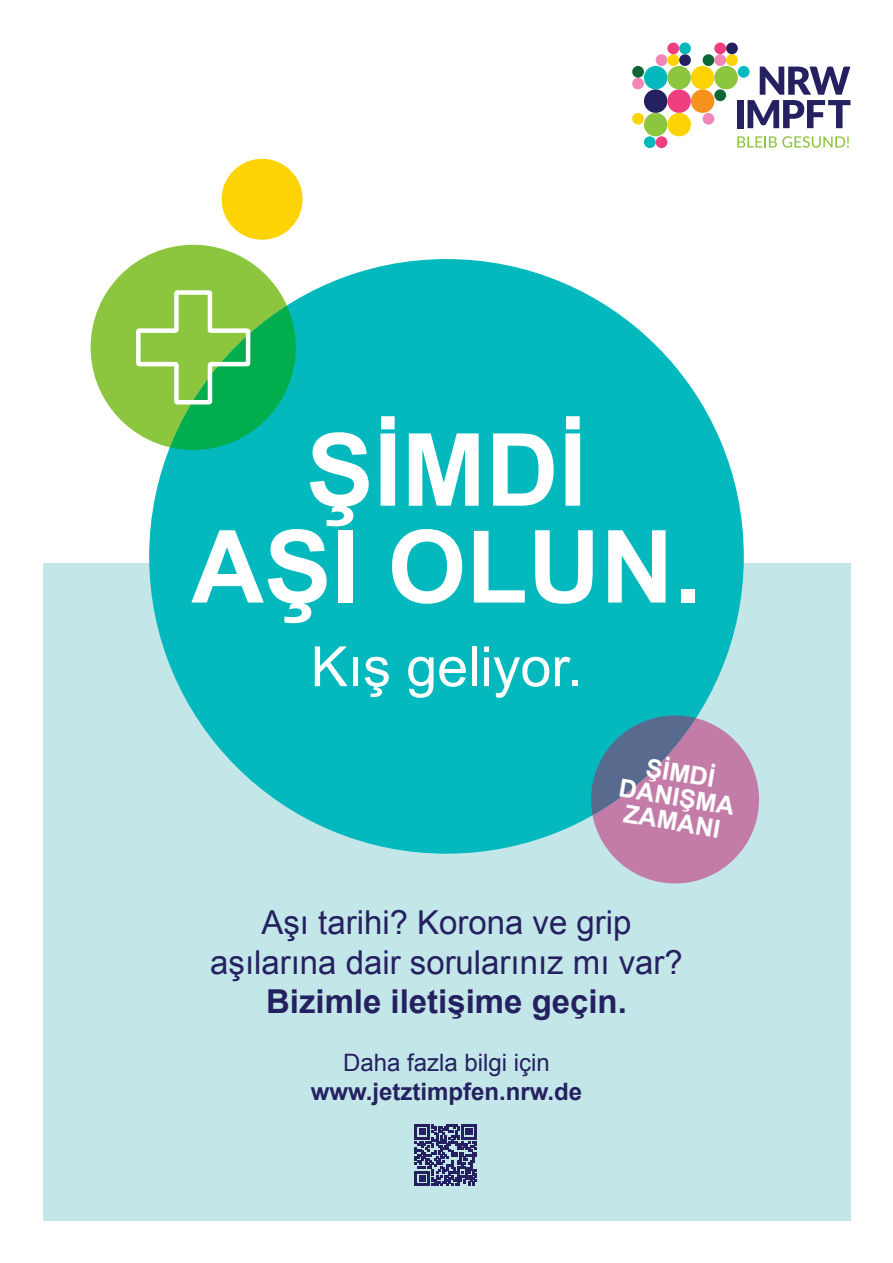
<style>
.page{position:relative;width:893px;height:1263px;background:#fff}
.page>*{position:absolute;margin:0;border:0;box-sizing:border-box;transform-origin:0 0}
.t1{font:700 100.95px/96.8px "Arial";color:#fff;text-align:center}
.t2{font:55.5px "Arial";color:#fff}
.t3{font:33px/39.6px "Arial";color:#252161;text-align:center}
.t4{font:700 33px "Arial";color:#252161}
.t5{font:700 25.05px/24.6px "Arial";color:#fff;text-align:center}
.t6{font:700 24px "Arial";color:#252161}
.t7{font:24px "Arial";color:#252161}
</style>
<div class="page">
<div style="left:43px;top:563px;width:807px;height:657px;background:#c3e6e8"></div>
<div style="left:149px;top:259px;width:595px;height:595px;background:#03b9bd;border-radius:50%"></div>
<div style="left:222px;top:159px;width:81px;height:81px;background:#fed304;border-radius:50%"></div>
<svg style="left:591px;top:715px;width:168px;height:168px"></svg>
<svg style="left:91px;top:245px;width:205px;height:205px"></svg>
<div style="left:644px;top:66px;width:23px;height:23px;background:#03b9bd;border-radius:50%"></div>
<div style="left:667px;top:66px;width:24px;height:23px;background:#8bc63e;border-radius:50%"></div>
<div style="left:691px;top:66px;width:23px;height:23px;background:#fed304;border-radius:50%"></div>
<div style="left:714px;top:66px;width:24px;height:23px;background:#8bc63e;border-radius:50%"></div>
<div style="left:667px;top:54px;width:12px;height:12px;background:#fed304;border-radius:50%"></div>
<div style="left:656px;top:54px;width:11px;height:12px;background:#f287b6;border-radius:50%"></div>
<div style="left:703px;top:54px;width:11px;height:12px;background:#0c6638;border-radius:50%"></div>
<div style="left:738px;top:66px;width:12px;height:12px;background:#03b9bd;border-radius:50%"></div>
<div style="left:714px;top:89px;width:12px;height:12px;background:#0c6638;border-radius:50%"></div>
<div style="left:703px;top:113px;width:11px;height:12px;background:#f287b6;border-radius:50%"></div>
<div style="left:632px;top:113px;width:12px;height:12px;background:#fed304;border-radius:50%"></div>
<div style="left:679px;top:54px;width:12px;height:12px;background:#252161;border-radius:50%"></div>
<div style="left:644px;top:136px;width:12px;height:12px;background:#03b9bd;border-radius:50%"></div>
<div style="left:656px;top:136px;width:11px;height:12px;background:#ef3d80;border-radius:50%"></div>
<div style="left:667px;top:43px;width:12px;height:11px;background:#ef3d80;border-radius:50%"></div>
<div style="left:679px;top:43px;width:12px;height:11px;background:#03b9bd;border-radius:50%"></div>
<div style="left:632px;top:78px;width:12px;height:11px;background:#f287b6;border-radius:50%"></div>
<div style="left:632px;top:66px;width:12px;height:12px;background:#0c6638;border-radius:50%"></div>
<div style="left:714px;top:54px;width:12px;height:12px;background:#f287b6;border-radius:50%"></div>
<div style="left:726px;top:54px;width:12px;height:12px;background:#fed304;border-radius:50%"></div>
<div style="left:714px;top:43px;width:12px;height:11px;background:#ef3d80;border-radius:50%"></div>
<div style="left:726px;top:43px;width:12px;height:11px;background:#252161;border-radius:50%"></div>
<div style="left:644px;top:89px;width:23px;height:24px;background:#252161;border-radius:50%"></div>
<div style="left:667px;top:89px;width:24px;height:24px;background:#ef3d80;border-radius:50%"></div>
<div style="left:644px;top:113px;width:23px;height:23px;background:#8bc63e;border-radius:50%"></div>
<div style="left:667px;top:113px;width:24px;height:23px;background:#fed304;border-radius:50%"></div>
<div style="left:691px;top:89px;width:23px;height:24px;background:#f7931d;border-radius:50%"></div>
<svg style="left:737px;top:136px;width:112px;height:12px"></svg>
<div style="left:737px;top:100px;width:7px;height:28px;background:#252161"></div>
<svg style="left:747px;top:67px;width:103px;height:61px"></svg>
<svg style="left:415px;top:1124px;width:61px;height:62px"></svg>
<h1 class="t1" style="left:191px;top:425px;width:512px">ŞİMDİ<br>AŞI OLUN.</h1>
<h2 class="t2" style="left:311px;top:630px;width:273px">Kış geliyor.</h2>
<p class="t5" style="left:625px;top:752px;width:118px;rotate:9deg">ŞİMDİ<br>DANIŞMA<br>ZAMANI</p>
<p class="t3" style="left:210px;top:903px;width:474px">Aşı tarihi? Korona ve grip aşılarına dair sorularınız mı var?</p>
<p class="t4" style="left:266px;top:980px;width:362px">Bizimle iletişime geçin.</p>
<p class="t7" style="left:343px;top:1047px;width:208px">Daha fazla bilgi için</p>
<p class="t6" style="left:311px;top:1075px;width:273px">www.jetztimpfen.nrw.de</p>
</div>
